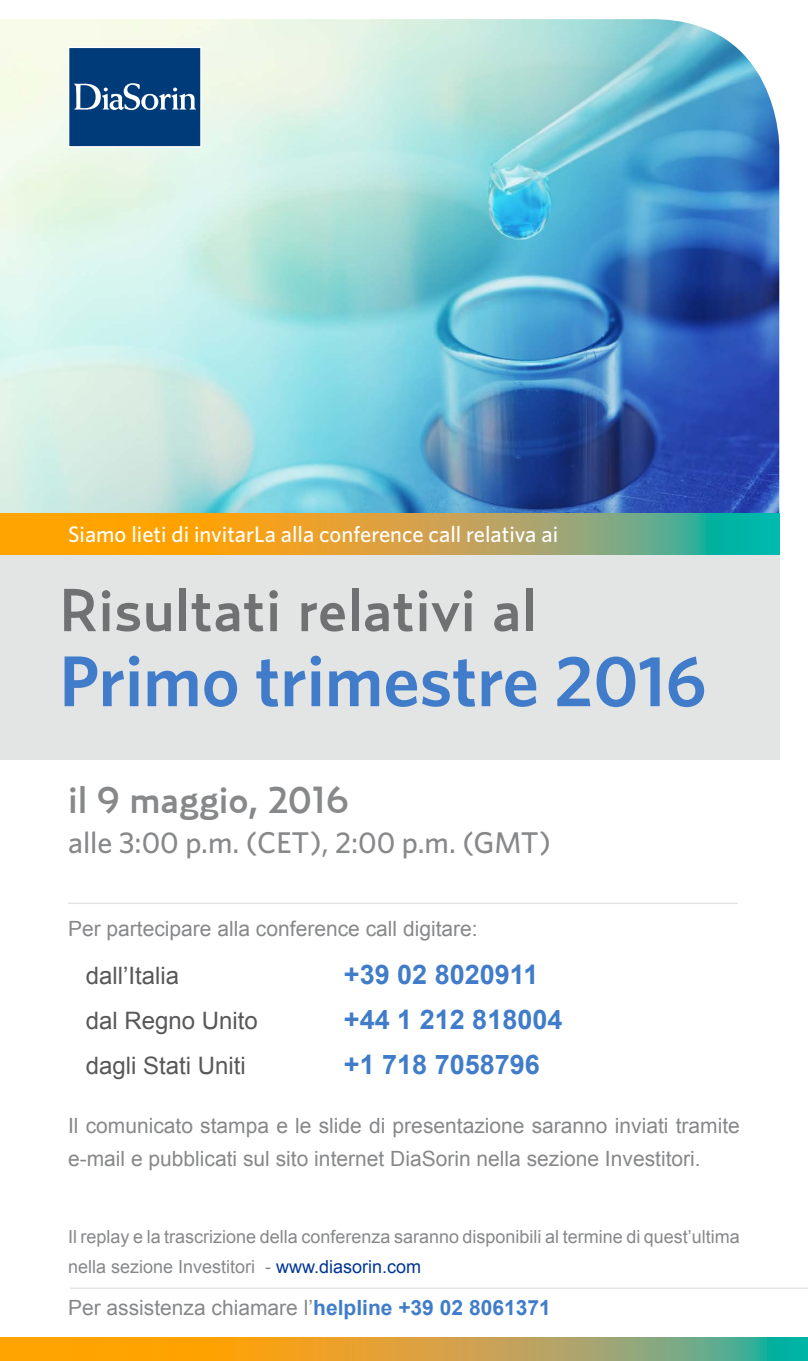
<style>
.page{position:relative;width:808px;height:1361px;background:#fff}
.page>*{position:absolute;margin:0;border:0;box-sizing:border-box;transform-origin:0 0}
.t1{font:600 72px "Whitney";color:#407cc9}
.t2{font:500 60px "Relay";color:#707172}
.t3{font:500 37.5px "Relay";color:#87888a}
.t4{font:500 30px "Whitney";color:#87888a}
.t5{font:700 27px "Arial";color:#407cc9}
.t6{font:24px "Arial";color:#58585a}
.t7{font:500 22.5px "Whitney";color:#fff}
.t8{font:21px/33px "Arial";color:#87888a}
.t9{font:18px/30px "Arial";color:#87888a}
.s1{color:#003594}
.s2{font-weight:700;color:#407cc9}
</style>
<div class="page">
<img style="left:0;top:19px;width:779px;height:494px">
<div style="left:0;top:553px;width:779px;height:206px;background:#e3e4e4"></div>
<svg style="left:0;top:513px;width:779px;height:41px;background:#baa546"></svg>
<svg style="left:0;top:1337px;width:808px;height:24px;background:#c3a441"></svg>
<hr style="left:68px;top:902px;width:670px;height:2px;background:#e3e4e4">
<hr style="left:70px;top:1287px;width:738px;height:2px;background:#e3e4e4">
<div style="left:68px;top:47px;width:134px;height:100px;background:#003b79;border:1px solid #fff"></div>
<svg style="left:74px;top:83px;width:122px;height:27px"></svg>
<p class="t7" style="left:68px;top:521px;width:492px">Siamo lieti di invitarLa alla conference call relativa ai</p>
<h2 class="t2" style="left:59px;top:575px;width:479px">Risultati relativi al</h2>
<h1 class="t1" style="left:59px;top:637px;width:649px">Primo trimestre 2016</h1>
<h3 class="t3" style="left:68px;top:777px;width:282px">il 9 maggio, 2016</h3>
<h3 class="t4" style="left:68px;top:824px;width:485px">alle 3:00 p.m. (CET), 2:00 p.m. (GMT)</h3>
<p class="t8" style="left:68px;top:913px;width:411px">Per partecipare alla conference call digitare:</p>
<p class="t6" style="left:86px;top:959px;width:95px">dall’Italia</p>
<p class="t5" style="left:344px;top:956px;width:196px">+39 02 8020911</p>
<p class="t6" style="left:86px;top:1004px;width:174px">dal Regno Unito</p>
<p class="t5" style="left:344px;top:1001px;width:220px">+44 1 212 818004</p>
<p class="t6" style="left:86px;top:1049px;width:162px">dagli Stati Uniti</p>
<p class="t5" style="left:344px;top:1046px;width:197px">+1 718 7058796</p>
<p class="t8" style="left:68px;top:1109px;width:673px">Il comunicato stampa e le slide di presentazione saranno inviati tramite e-mail e pubblicati sul sito internet DiaSorin nella sezione Investitori.</p>
<p class="t9" style="left:68px;top:1221px;width:673px">Il replay e la trascrizione della conferenza saranno disponibili al termine di quest’ultima nella sezione Investitori - <span class="s1">www.diasorin.com</span></p>
<p class="t8" style="left:68px;top:1291px;width:484px">Per assistenza chiamare l’<span class="s2">helpline +39 02 8061371</span></p>
</div>
